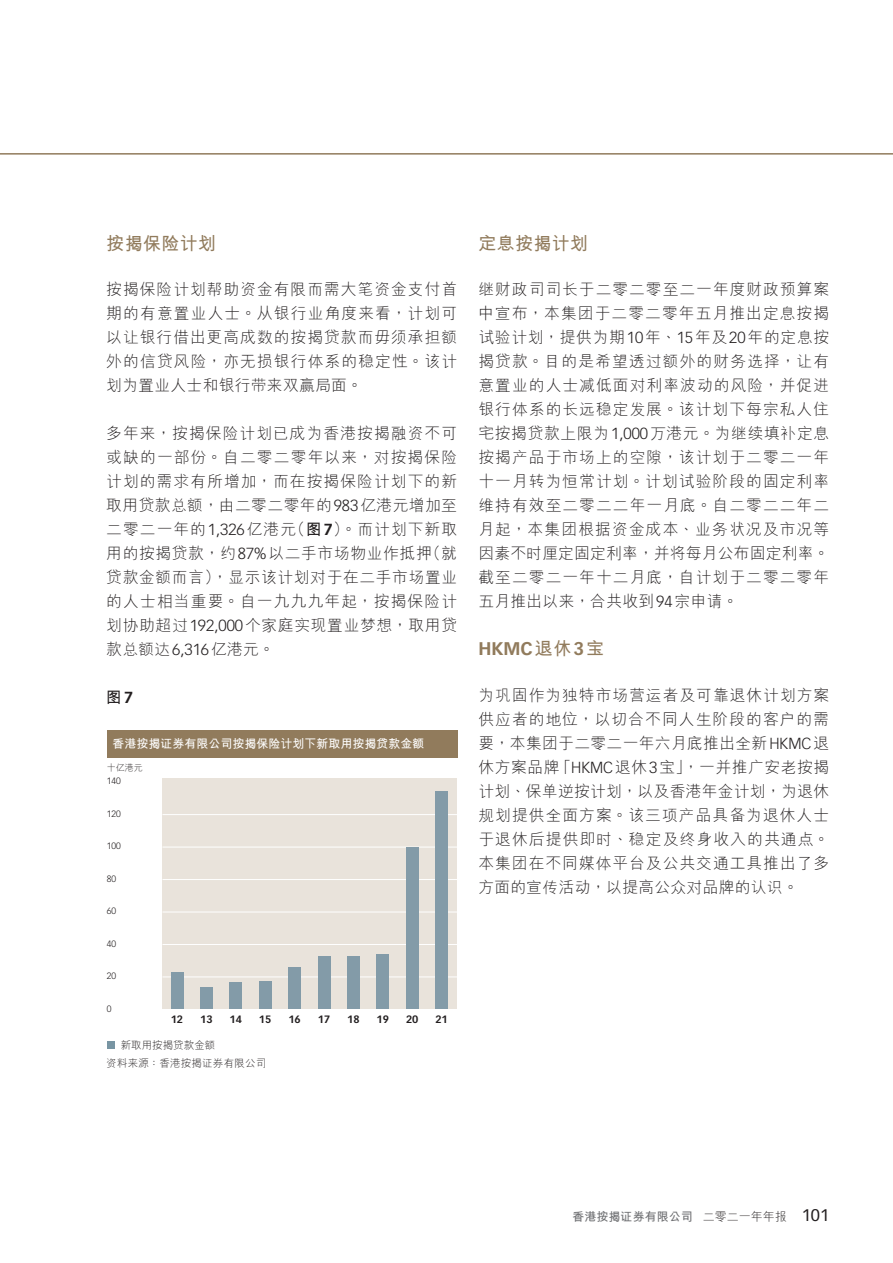
<style>
.page{position:relative;width:893px;height:1263px;background:#fff}
.page>*{position:absolute;margin:0;border:0;box-sizing:border-box;transform-origin:0 0}
.t1{font:700 18px "M Hei HKS";letter-spacing:.02em;color:#917b5c}
.t2{font:700 18px "Vectora LT Std";color:#917b5c}
.t3{font:300 15.75px/24px "M Hei HKS";letter-spacing:.065em;color:#231f20;text-align:justify}
.t4{font:700 15.75px "M Hei HKS";color:#231f20}
.t5{font:700 12px "M Hei HKS";color:#fff}
.t6{font:700 12px "M Hei HKS";color:#6c6d70}
.t7{font:700 10.5px "Vectora LT Std";color:#231f20}
.t8{font:300 10.5px "M Hei HKS";letter-spacing:.02em;color:#231f20}
.t9{font:300 10.5px "M Hei HKS";color:#231f20}
.t10{font:300 9px "Vectora LT Std";color:#231f20}
.t11{font:300 9px "M Hei HKS";color:#231f20}
.s1{font-family:"Vectora LT Std"}
.s2{font-weight:700}
.s3{font-family:"Vectora LT Std";font-weight:700}
.s4{font-family:"M Hei HKS"}
.s5{font-weight:300;color:#231f20}
.s6{font-family:"Vectora LT Std";font-weight:400;font-size:16.5px;color:#231f20}
</style>
<div class="page">
<hr style="left:0;top:153px;width:893px;height:2px;background:#917b5c">
<div style="left:107px;top:730px;width:350px;height:27px;background:#917b5c"></div>
<div style="left:162px;top:779px;width:295px;height:230px;background:#e9e3db"></div>
<hr style="left:162px;top:944px;width:295px;height:1px;background:#fff">
<hr style="left:162px;top:912px;width:295px;height:1px;background:#fff">
<hr style="left:162px;top:879px;width:295px;height:1px;background:#fff">
<hr style="left:162px;top:847px;width:295px;height:1px;background:#fff">
<hr style="left:162px;top:814px;width:295px;height:1px;background:#fff">
<hr style="left:162px;top:977px;width:295px;height:1px;background:#fff">
<div style="left:107px;top:1041px;width:8px;height:8px;background:#7895a3"></div>
<div style="left:171px;top:973px;width:12px;height:36px;background:#839ba8"></div>
<div style="left:200px;top:987px;width:13px;height:22px;background:#839ba8"></div>
<div style="left:230px;top:982px;width:12px;height:27px;background:#839ba8"></div>
<div style="left:259px;top:981px;width:12px;height:28px;background:#839ba8"></div>
<div style="left:288px;top:968px;width:13px;height:41px;background:#839ba8"></div>
<div style="left:318px;top:956px;width:12px;height:53px;background:#839ba8"></div>
<div style="left:347px;top:956px;width:13px;height:53px;background:#839ba8"></div>
<div style="left:377px;top:954px;width:12px;height:55px;background:#839ba8"></div>
<div style="left:406px;top:847px;width:12px;height:162px;background:#839ba8"></div>
<div style="left:435px;top:792px;width:13px;height:217px;background:#839ba8"></div>
<h1 class="t1" style="left:106px;top:230px;width:111px">按揭保險計劃</h1>
<p class="t3" style="left:106px;top:277px;width:352px">按揭保險計劃幫助資金有限而需大筆資金支付首期的有意置業人士。從銀行業角度來看，計劃可以讓銀行借出更高成數的按揭貸款而毋須承擔額外的信貸風險，亦無損銀行體系的穩定性。該計劃為置業人士和銀行帶來雙贏局面。</p>
<p class="t3" style="left:106px;top:421px;width:352px">多年來，按揭保險計劃已成為香港按揭融資不可或缺的一部份。自二零二零年以來，對按揭保險計劃的需求有所增加，而在按揭保險計劃下的新取用貸款總額，由二零二零年的<span class="s1">983</span>億港元增加至二零二一年的<span class="s1">1,326</span>億港元（<span class="s2">圖</span><span class="s3">7</span>）。而計劃下新取用的按揭貸款，約<span class="s1">87%</span>以二手市場物業作抵押（就貸款金額而言），顯示該計劃對於在二手市場置業的人士相當重要。自一九九九年起，按揭保險計劃協助超過<span class="s1">192,000</span>個家庭實現置業夢想，取用貸款總額達<span class="s1">6,316</span>億港元。</p>
<p class="t4" style="left:106px;top:686px;width:29px">圖<span class="s1">7</span></p>
<p class="t5" style="left:113px;top:734px;width:314px">香港按揭證券有限公司按揭保險計劃下新取用按揭貸款金額</p>
<p class="t11" style="left:107px;top:761px;width:37px">十億港元</p>
<p class="t10" style="left:107px;top:776px;width:16px">140</p>
<p class="t10" style="left:107px;top:808px;width:16px">120</p>
<p class="t10" style="left:107px;top:841px;width:16px">100</p>
<p class="t10" style="left:107px;top:873px;width:11px">80</p>
<p class="t10" style="left:107px;top:906px;width:11px">60</p>
<p class="t10" style="left:107px;top:938px;width:11px">40</p>
<p class="t10" style="left:107px;top:971px;width:11px">20</p>
<p class="t10" style="left:107px;top:1003px;width:6px">0</p>
<p class="t7" style="left:171px;top:1013px;width:14px">12</p>
<p class="t7" style="left:230px;top:1013px;width:14px">14</p>
<p class="t7" style="left:200px;top:1013px;width:14px">13</p>
<p class="t7" style="left:259px;top:1013px;width:14px">15</p>
<p class="t7" style="left:288px;top:1013px;width:14px">16</p>
<p class="t7" style="left:318px;top:1013px;width:14px">17</p>
<p class="t7" style="left:435px;top:1013px;width:14px">21</p>
<p class="t7" style="left:347px;top:1013px;width:14px">18</p>
<p class="t7" style="left:377px;top:1013px;width:14px">19</p>
<p class="t7" style="left:406px;top:1013px;width:14px">20</p>
<p class="t9" style="left:121px;top:1038px;width:96px">新取用按揭貸款金額</p>
<p class="t8" style="left:106px;top:1056px;width:162px">資料來源：香港按揭證券有限公司</p>
<h1 class="t1" style="left:478px;top:230px;width:111px">定息按揭計劃</h1>
<p class="t3" style="left:478px;top:277px;width:352px">繼財政司司長於二零二零至二一年度財政預算案中宣佈，本集團於二零二零年五月推出定息按揭試驗計劃，提供為期<span class="s1">10</span>年、<span class="s1">15</span>年及<span class="s1">20</span>年的定息按揭貸款。目的是希望透過額外的財務選擇，讓有意置業的人士減低面對利率波動的風險，並促進銀行體系的長遠穩定發展。該計劃下每宗私人住宅按揭貸款上限為<span class="s1">1,000</span>萬港元。為繼續填補定息按揭產品於市場上的空隙，該計劃於二零二一年十一月轉為恆常計劃。計劃試驗階段的固定利率維持有效至二零二二年一月底。自二零二二年二月起，本集團根據資金成本、業務狀況及市況等因素不時釐定固定利率，並將每月公佈固定利率。截至二零二一年十二月底，自計劃於二零二零年五月推出以來，合共收到<span class="s1">94</span>宗申請。</p>
<h1 class="t2" style="left:478px;top:638px;width:128px">HKMC<span class="s4">退休</span>3<span class="s4">寶</span></h1>
<p class="t3" style="left:478px;top:682px;width:352px">為鞏固作為獨特市場營運者及可靠退休計劃方案供應者的地位，以切合不同人生階段的客戶的需要，本集團於二零二一年六月底推出全新<span class="s1">HKMC</span>退休方案品牌「<span class="s1">HKMC</span>退休<span class="s1">3</span>寶」，一併推廣安老按揭計劃、保單逆按計劃，以及香港年金計劃，為退休規劃提供全面方案。該三項產品具備為退休人士於退休後提供即時、穩定及終身收入的共通點。本集團在不同媒體平台及公共交通工具推出了多方面的宣傳活動，以提高公眾對品牌的認識。</p>
<p class="t6" style="left:573px;top:1208px;width:258px">香港按揭證券有限公司 <span class="s5">二零二一年年報</span> <span class="s6">101</span></p>
</div>
